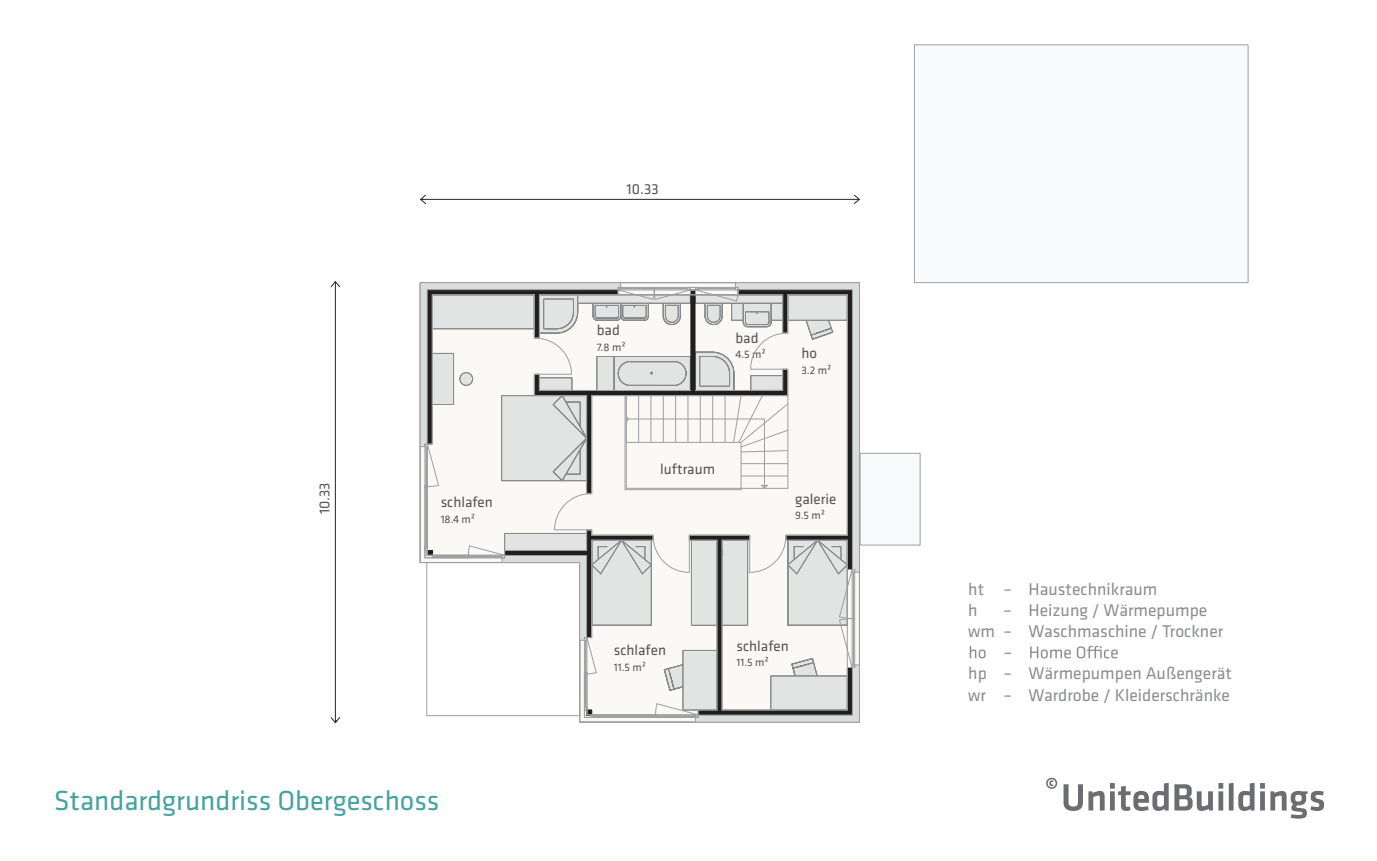
<style>
.page{position:relative;width:1377px;height:861px;background:#fff}
.page>*{position:absolute;margin:0;border:0;box-sizing:border-box;transform-origin:0 0}
.t1{font:28.65px "Klavika";color:#46a29f}
.t2{font:17.55px/21.1px "Klavika";color:#8b8d8f}
.t3{font:15px "Klavika";color:#555456}
.t4{font:11.25px "Klavika";color:#555456}
</style>
<div class="page">
<svg style="left:331px;top:281px;width:9px;height:6px"></svg>
<svg style="left:331px;top:717px;width:9px;height:5px"></svg>
<hr style="left:335px;top:282px;width:1px;height:440px;background:#252628">
<svg style="left:854px;top:195px;width:5px;height:9px"></svg>
<svg style="left:420px;top:195px;width:6px;height:9px"></svg>
<hr style="left:421px;top:199px;width:438px;height:1px;background:#252628">
<div style="left:914px;top:45px;width:334px;height:238px;background:#f9fafb;border:1px solid #9d9fa1"></div>
<div style="left:860px;top:453px;width:60px;height:92px;background:#f9fafb;border:1px solid #9d9fa1"></div>
<hr style="left:859px;top:282px;width:1px;height:290px;background:#9d9fa1">
<hr style="left:859px;top:572px;width:1px;height:93px;background:#9d9fa1">
<svg style="left:420px;top:282px;width:439px;height:440px"></svg>
<svg style="left:970px;top:645px;width:148px;height:13px"></svg>
<svg style="left:1063px;top:784px;width:41px;height:26px"></svg>
<svg style="left:1110px;top:783px;width:58px;height:27px"></svg>
<svg style="left:1174px;top:783px;width:49px;height:27px"></svg>
<svg style="left:1229px;top:782px;width:25px;height:28px"></svg>
<svg style="left:1260px;top:783px;width:64px;height:35px"></svg>
<svg style="left:1046px;top:777px;width:11px;height:11px"></svg>
<p class="t3" style="left:315px;top:514px;width:33px;rotate:-90deg">10.33</p>
<p class="t3" style="left:441px;top:492px;width:54px">schlafen</p>
<p class="t4" style="left:441px;top:511px;width:36px">18.4 m²</p>
<h1 class="t1" style="left:54px;top:781px;width:387px">Standardgrundriss Obergeschoss</h1>
<p class="t3" style="left:627px;top:179px;width:33px">10.33</p>
<p class="t3" style="left:597px;top:320px;width:25px">bad</p>
<p class="t4" style="left:597px;top:340px;width:30px">7.8 m²</p>
<p class="t3" style="left:735px;top:328px;width:25px">bad</p>
<p class="t4" style="left:735px;top:347px;width:32px">4.5 m²</p>
<p class="t3" style="left:801px;top:343px;width:17px">ho</p>
<p class="t4" style="left:801px;top:363px;width:31px">3.2 m²</p>
<p class="t3" style="left:660px;top:459px;width:56px">luftraum</p>
<p class="t3" style="left:795px;top:488px;width:43px">galerie</p>
<p class="t4" style="left:795px;top:508px;width:32px">9.5 m²</p>
<p class="t3" style="left:614px;top:640px;width:54px">schlafen</p>
<p class="t4" style="left:614px;top:659px;width:34px">11.5 m²</p>
<p class="t3" style="left:736px;top:635px;width:54px">schlafen</p>
<p class="t4" style="left:736px;top:655px;width:34px">11.5 m²</p>
<p class="t2" style="left:968px;top:578px;width:191px">ht – Haustechnikraum h</p>
<p class="t2" style="left:968px;top:599px;width:256px;text-indent:35px">– Heizung / Wärmepumpe wm – Waschmaschine / Trockner</p>
<p class="t2" style="left:968px;top:662px;width:265px">hp – Wärmepumpen Außengerät wr – Wardrobe / Kleiderschränke</p>
</div>
